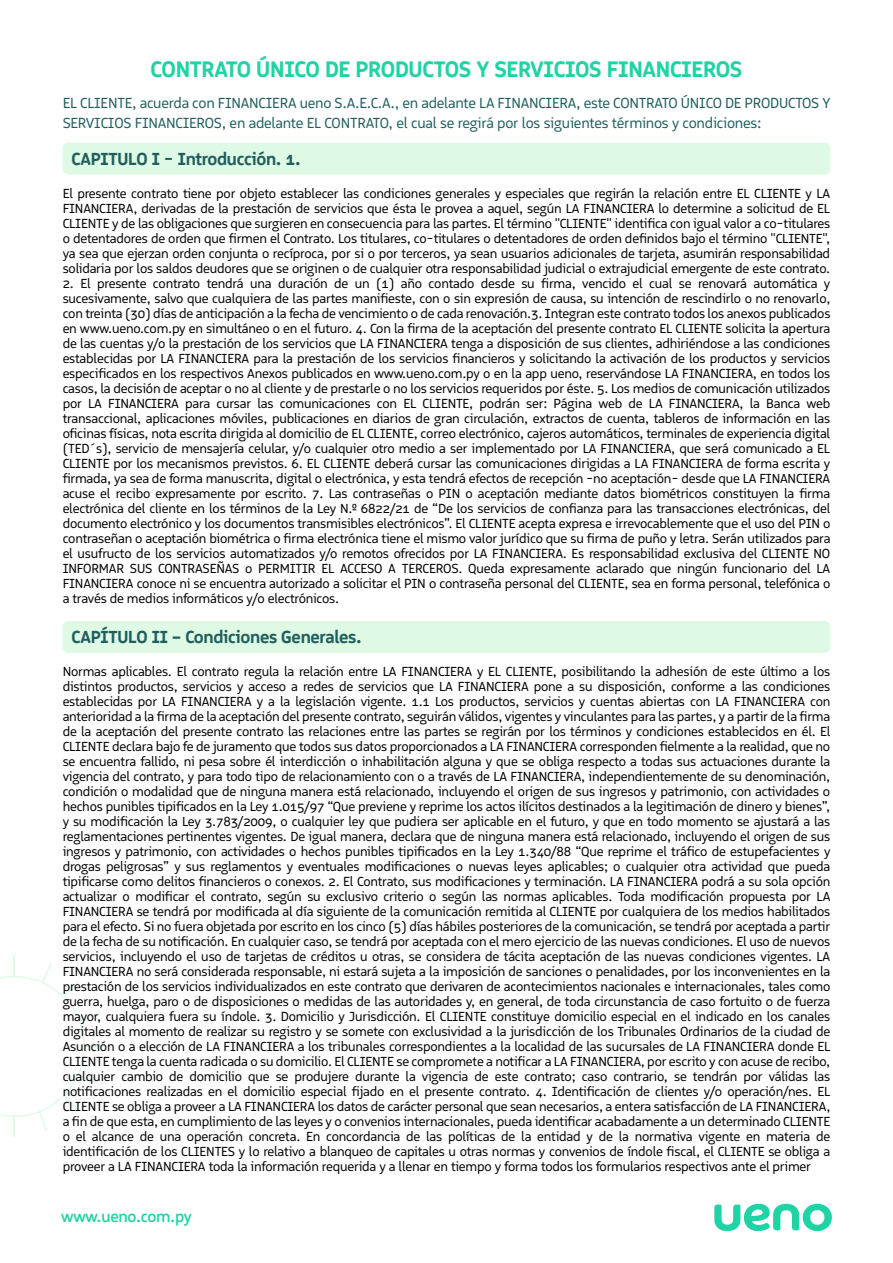
<style>
.page{position:relative;width:893px;height:1263px;background:#fff}
.page>*{position:absolute;margin:0;border:0;box-sizing:border-box;transform-origin:0 0}
.t1{font:700 23.1px "Logical";letter-spacing:-.015em;color:#20d3a4}
.t2{font:700 18px "Logical";letter-spacing:-.015em;color:#205e5e}
.t3{font:500 16.5px "Logical";letter-spacing:-.015em;color:#20d3a4}
.t4{font:15px/19.5px "Logical";letter-spacing:-.015em;color:#205e5e}
.t5{font:13.5px/15px "Logical";letter-spacing:-.015em;color:#000;text-align:justify}
</style>
<div class="page">
<svg style="left:0;top:955px;width:105px;height:182px"></svg>
<svg style="left:714px;top:1204px;width:118px;height:27px"></svg>
<div style="left:63px;top:143px;width:767px;height:31px;background:#dffae4;border-radius:5px"></div>
<div style="left:63px;top:621px;width:767px;height:32px;background:#dffae4;border-radius:5px"></div>
<h1 class="t1" style="left:151px;top:54px;width:593px">CONTRATO ÚNICO DE PRODUCTOS Y SERVICIOS FINANCIEROS</h1>
<p class="t4" style="left:63px;top:94px;width:769px">EL CLIENTE, acuerda con FINANCIERA ueno S.A.E.C.A., en adelante LA FINANCIERA, este CONTRATO ÚNICO DE PRODUCTOS Y<br>SERVICIOS FINANCIEROS, en adelante EL CONTRATO, el cual se regirá por los siguientes términos y condiciones:</p>
<h2 class="t2" style="left:72px;top:148px;width:231px">CAPITULO I - Introducción. 1.</h2>
<p class="t5" style="left:63px;top:185px;width:769px">El presente contrato tiene por objeto establecer las condiciones generales y especiales que regirán la relación entre EL CLIENTE y LA FINANCIERA, derivadas de la prestación de servicios que ésta le provea a aquel, según LA FINANCIERA lo determine a solicitud de EL CLIENTE y de las obligaciones que surgieren en consecuencia para las partes. El término "CLIENTE" identifica con igual valor a co-titulares o detentadores de orden que firmen el Contrato. Los titulares, co-titulares o detentadores de orden definidos bajo el término "CLIENTE", ya sea que ejerzan orden conjunta o recíproca, por si o por terceros, ya sean usuarios adicionales de tarjeta, asumirán responsabilidad solidaria por los saldos deudores que se originen o de cualquier otra responsabilidad judicial o extrajudicial emergente de este contrato.</p>
<p class="t5" style="left:63px;top:275px;width:769px">2. El presente contrato tendrá una duración de un (1) año contado desde su firma, vencido el cual se renovará automática y sucesivamente, salvo que cualquiera de las partes manifieste, con o sin expresión de causa, su intención de rescindirlo o no renovarlo, con treinta (30) días de anticipación a la fecha de vencimiento o de cada renovación.3. Integran este contrato todos los anexos publicados en www.ueno.com.py en simultáneo o en el futuro. 4. Con la firma de la aceptación del presente contrato EL CLIENTE solicita la apertura de las cuentas y/o la prestación de los servicios que LA FINANCIERA tenga a disposición de sus clientes, adhiriéndose a las condiciones establecidas por LA FINANCIERA para la prestación de los servicios financieros y solicitando la activación de los productos y servicios especificados en los respectivos Anexos publicados en www.ueno.com.py o en la app ueno, reservándose LA FINANCIERA, en todos los casos, la decisión de aceptar o no al cliente y de prestarle o no los servicios requeridos por éste. 5. Los medios de comunicación utilizados por LA FINANCIERA para cursar las comunicaciones con EL CLIENTE, podrán ser: Página web de LA FINANCIERA, la Banca web transaccional, aplicaciones móviles, publicaciones en diarios de gran circulación, extractos de cuenta, tableros de información en las oficinas físicas, nota escrita dirigida al domicilio de EL CLIENTE, correo electrónico, cajeros automáticos, terminales de experiencia digital (TED´s), servicio de mensajería celular, y/o cualquier otro medio a ser implementado por LA FINANCIERA, que será comunicado a EL CLIENTE por los mecanismos previstos. 6. EL CLIENTE deberá cursar las comunicaciones dirigidas a LA FINANCIERA de forma escrita y firmada, ya sea de forma manuscrita, digital o electrónica, y esta tendrá efectos de recepción -no aceptación- desde que LA FINANCIERA acuse el recibo expresamente por escrito. 7. Las contraseñas o PIN o aceptación mediante datos biométricos constituyen la firma electrónica del cliente en los términos de la Ley N.º 6822/21 de “De los servicios de confianza para las transacciones electrónicas, del documento electrónico y los documentos transmisibles electrónicos”. El CLIENTE acepta expresa e irrevocablemente que el uso del PIN o contraseñan o aceptación biométrica o firma electrónica tiene el mismo valor jurídico que su firma de puño y letra. Serán utilizados para el usufructo de los servicios automatizados y/o remotos ofrecidos por LA FINANCIERA. Es responsabilidad exclusiva del CLIENTE NO INFORMAR SUS CONTRASEÑAS o PERMITIR EL ACCESO A TERCEROS. Queda expresamente aclarado que ningún funcionario del LA FINANCIERA conoce ni se encuentra autorizado a solicitar el PIN o contraseña personal del CLIENTE, sea en forma personal, telefónica o a través de medios informáticos y/o electrónicos.</p>
<h2 class="t2" style="left:72px;top:626px;width:292px">CAPÍTULO II – Condiciones Generales.</h2>
<p class="t5" style="left:63px;top:664px;width:769px">Normas aplicables. El contrato regula la relación entre LA FINANCIERA y EL CLIENTE, posibilitando la adhesión de este último a los distintos productos, servicios y acceso a redes de servicios que LA FINANCIERA pone a su disposición, conforme a las condiciones establecidas por LA FINANCIERA y a la legislación vigente. 1.1 Los productos, servicios y cuentas abiertas con LA FINANCIERA con anterioridad a la firma de la aceptación del presente contrato, seguirán válidos, vigentes y vinculantes para las partes, y a partir de la firma de la aceptación del presente contrato las relaciones entre las partes se regirán por los términos y condiciones establecidos en él. El CLIENTE declara bajo fe de juramento que todos sus datos proporcionados a LA FINANCIERA corresponden fielmente a la realidad, que no se encuentra fallido, ni pesa sobre él interdicción o inhabilitación alguna y que se obliga respecto a todas sus actuaciones durante la vigencia del contrato, y para todo tipo de relacionamiento con o a través de LA FINANCIERA, independientemente de su denominación, condición o modalidad que de ninguna manera está relacionado, incluyendo el origen de sus ingresos y patrimonio, con actividades o hechos punibles tipificados en la Ley 1.015/97 “Que previene y reprime los actos ilícitos destinados a la legitimación de dinero y bienes”, y su modificación la Ley 3.783/2009, o cualquier ley que pudiera ser aplicable en el futuro, y que en todo momento se ajustará a las reglamentaciones pertinentes vigentes. De igual manera, declara que de ninguna manera está relacionado, incluyendo el origen de sus ingresos y patrimonio, con actividades o hechos punibles tipificados en la Ley 1.340/88 “Que reprime el tráfico de estupefacientes y drogas peligrosas” y sus reglamentos y eventuales modificaciones o nuevas leyes aplicables; o cualquier otra actividad que pueda tipificarse como delitos financieros o conexos. 2. El Contrato, sus modificaciones y terminación. LA FINANCIERA podrá a su sola opción actualizar o modificar el contrato, según su exclusivo criterio o según las normas aplicables. Toda modificación propuesta por LA FINANCIERA se tendrá por modificada al día siguiente de la comunicación remitida al CLIENTE por cualquiera de los medios habilitados para el efecto. Si no fuera objetada por escrito en los cinco (5) días hábiles posteriores de la comunicación, se tendrá por aceptada a partir de la fecha de su notificación. En cualquier caso, se tendrá por aceptada con el mero ejercicio de las nuevas condiciones. El uso de nuevos servicios, incluyendo el uso de tarjetas de créditos u otras, se considera de tácita aceptación de las nuevas condiciones vigentes. LA FINANCIERA no será considerada responsable, ni estará sujeta a la imposición de sanciones o penalidades, por los inconvenientes en la prestación de los servicios individualizados en este contrato que derivaren de acontecimientos nacionales e internacionales, tales como guerra, huelga, paro o de disposiciones o medidas de las autoridades y, en general, de toda circunstancia de caso fortuito o de fuerza mayor, cualquiera fuera su índole. 3. Domicilio y Jurisdicción. El CLIENTE constituye domicilio especial en el indicado en los canales digitales al momento de realizar su registro y se somete con exclusividad a la jurisdicción de los Tribunales Ordinarios de la ciudad de Asunción o a elección de LA FINANCIERA a los tribunales correspondientes a la localidad de las sucursales de LA FINANCIERA donde EL CLIENTE tenga la cuenta radicada o su domicilio. El CLIENTE se compromete a notificar a LA FINANCIERA, por escrito y con acuse de recibo, cualquier cambio de domicilio que se produjere durante la vigencia de este contrato; caso contrario, se tendrán por válidas las notificaciones realizadas en el domicilio especial fijado en el presente contrato. 4. Identificación de clientes y/o operación/nes. EL CLIENTE se obliga a proveer a LA FINANCIERA los datos de carácter personal que sean necesarios, a entera satisfacción de LA FINANCIERA, a fin de que esta, en cumplimiento de las leyes y o convenios internacionales, pueda identificar acabadamente a un determinado CLIENTE o el alcance de una operación concreta. En concordancia de las políticas de la entidad y de la normativa vigente en materia de identificación de los CLIENTES y lo relativo a blanqueo de capitales u otras normas y convenios de índole fiscal, el CLIENTE se obliga a proveer a LA FINANCIERA toda la información requerida y a llenar en tiempo y forma todos los formularios respectivos ante el primer</p>
<p class="t3" style="left:61px;top:1206px;width:132px">www.ueno.com.py</p>
</div>
